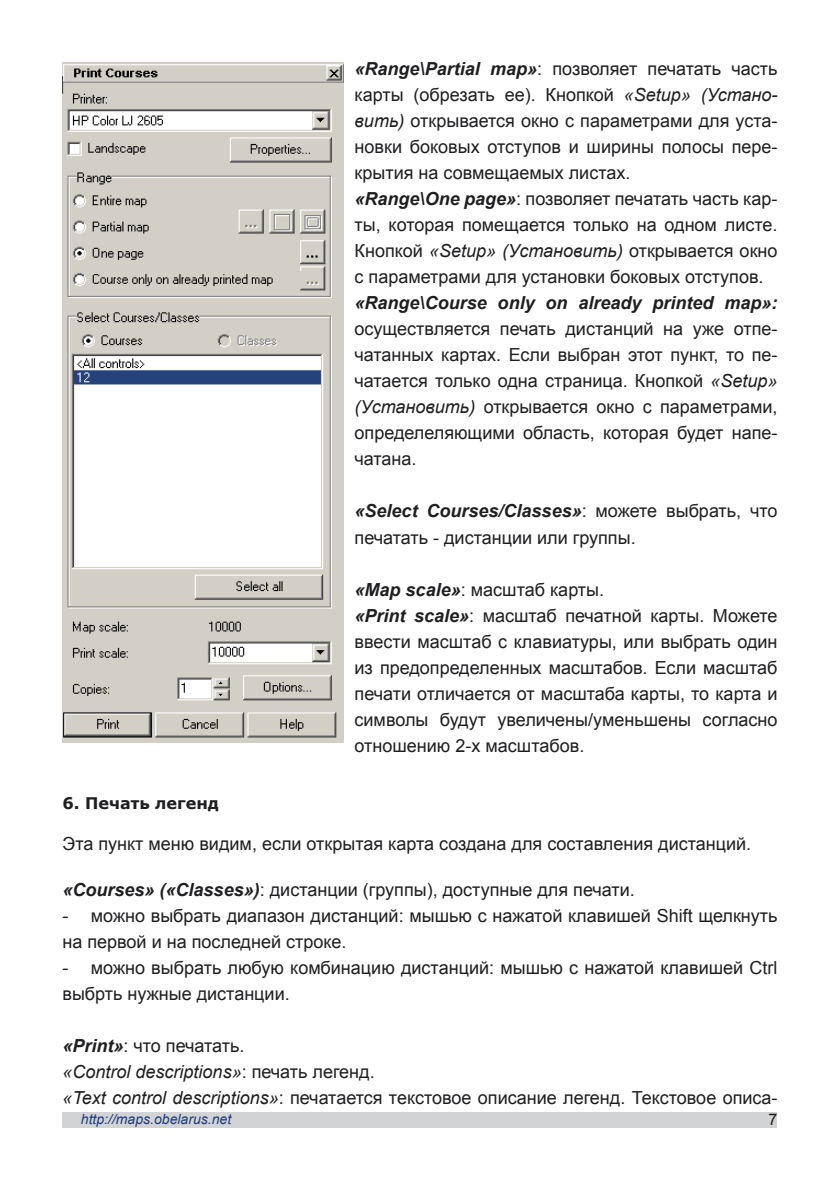
<style>
.page{position:relative;width:840px;height:1191px;background:#fff}
.page>*{position:absolute;margin:0;border:0;box-sizing:border-box;transform-origin:0 0}
.t1{font:18px/26px "Arial";color:#1f1e21}
.t2{font:italic 700 18px "Arial";color:#1f1e21}
.t3{font:700 16px "Verdana";color:#1f1e21}
.t4{font:16px "Arial";color:#1f1e21}
.t5{font:italic 14px "Arial";color:#203b7f}
.s1{font-weight:700;font-style:italic}
.s2{font-style:italic}
</style>
<div class="page">
<div style="left:62px;top:1112px;width:714px;height:15px;background:#d2d3d4"></div>
<img style="left:62px;top:62px;width:281px;height:680px">
<p class="t1" style="left:354px;top:56px;width:424px"><span class="s1">«Range\Partial map»</span>: позволяет печатать часть карты (обрезать ее). Кнопкой <span class="s2">«Setup» (Устано&shy;вить)</span> открывается окно с параметрами для уста&shy;новки боковых отступов и ширины полосы пере&shy;крытия на совмещаемых листах.<br><span class="s1">«Range\One page»</span>: позволяет печатать часть кар&shy;ты, которая помещается только на одном листе.<br>Кнопкой <span class="s2">«Setup» (Установить)</span> открывается окно с параметрами для установки боковых отступов.</p>
<p class="t2" style="left:354px;top:291px;width:424px">«Range\Course only on already printed map»:</p>
<p class="t1" style="left:354px;top:316px;width:424px;text-align:justify">осуществляется печать дистанций на уже отпе&shy;чатанных картах. Если выбран этот пункт, то пе&shy;чатается только одна страница. Кнопкой <span class="s2">«Setup» (Установить)</span> открывается окно с параметрами, определеляющими область, которая будет напе&shy;чатана.</p>
<p class="t1" style="left:354px;top:498px;width:424px"><span class="s1">«Select Courses/Classes»</span>: можете выбрать, что печатать - дистанции или группы.</p>
<p class="t1" style="left:354px;top:576px;width:424px"><span class="s1">«Map scale»</span>: масштаб карты.<br><span class="s1">«Print scale»</span>: масштаб печатной карты. Можете ввести масштаб с клавиатуры, или выбрать один из предопределенных масштабов. Если масштаб печати отличается от масштаба карты, то карта и символы будут увеличены/уменьшены согласно отношению 2-х масштабов.</p>
<p class="t3" style="left:62px;top:792px;width:158px">6. Печать легенд</p>
<p class="t1" style="left:62px;top:831px;width:690px">Эта пункт меню видим, если открытая карта создана для составления дистанций.</p>
<p class="t1" style="left:62px;top:876px;width:573px"><span class="s1">«Courses» («Classes»)</span>: дистанции (группы), доступные для печати.</p>
<p class="t1" style="left:62px;top:902px;width:716px">- можно выбрать диапазон дистанций: мышью с нажатой клавишей Shift щелкнуть на первой и на последней строке.</p>
<p class="t1" style="left:62px;top:954px;width:716px">- можно выбрать любую комбинацию дистанций: мышью с нажатой клавишей Ctrl выбрть нужные дистанции.</p>
<p class="t1" style="left:62px;top:1032px;width:716px"><span class="s1">«Print»</span>: что печатать.<br><span class="s2">«Control descriptions»</span>: печать легенд.<br><span class="s2">«Text control descriptions»</span>: печатается текстовое описание легенд. Текстовое описа-</p>
<p class="t5" style="left:81px;top:1110px;width:152px">http://maps.obelarus.net</p>
<p class="t4" style="left:768px;top:1109px;width:10px">7</p>
</div>
